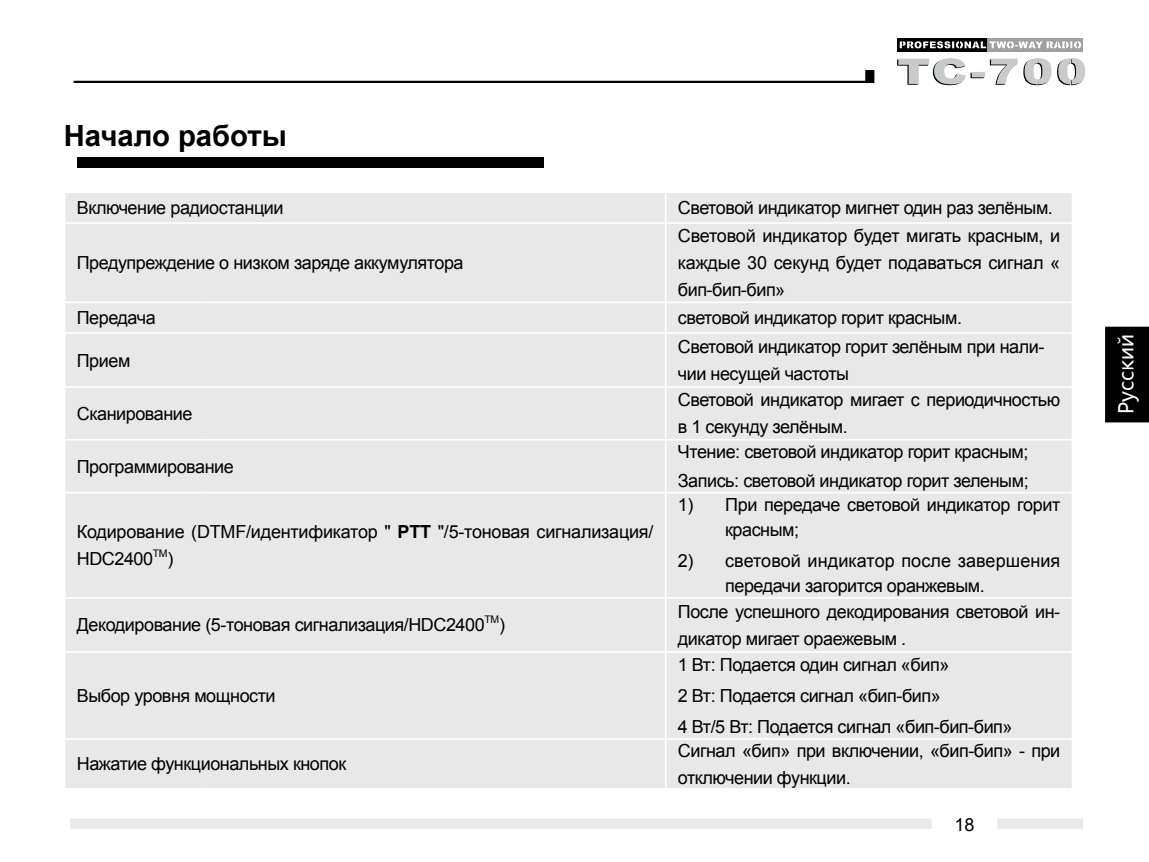
<style>
.page{position:relative;width:1149px;height:862px;background:#fff}
.page>*{position:absolute;margin:0;border:0;box-sizing:border-box;transform-origin:0 0}
.t1{font:700 29.25px "Arial";color:#000}
.t2{font:20.25px "Microsoft Ya Hei";color:#fff}
.t3{font:18px/27px "Arial";letter-spacing:-.025em;color:#000}
.t4{font:18px/24.8px "Arial";letter-spacing:-.005em;color:#000}
.t5{font:10.58px "Arial";color:#000}
.s1{font-weight:700}
</style>
<div class="page">
<hr style="left:74px;top:81px;width:798px;height:2px;background:#000">
<div style="left:866px;top:71px;width:7px;height:11px;background:#000"></div>
<div style="left:865px;top:70px;width:9px;height:13px;border:2px solid #000"></div>
<div style="left:71px;top:819px;width:1010px;height:8px;background:#e8e8e8"></div>
<div style="left:70px;top:818px;width:1012px;height:10px;border:2px solid #e8e8e8"></div>
<div style="left:77px;top:158px;width:466px;height:10px;background:#000"></div>
<svg style="left:897px;top:58px;width:187px;height:27px"></svg>
<div style="left:896px;top:38px;width:92px;height:14px;background:#000"></div>
<div style="left:987px;top:38px;width:95px;height:14px;background:#9fa0a0"></div>
<svg style="left:899px;top:41px;width:181px;height:7px"></svg>
<div style="left:1105px;top:326px;width:43px;height:96px;background:#000"></div>
<div style="left:932px;top:814px;width:63px;height:19px;background:#fff"></div>
<div style="left:65px;top:193px;width:1006px;height:594px;background:#e8e8e8"></div>
<hr style="left:664px;top:193px;width:2px;height:29px;background:#fff">
<svg style="left:1071px;top:193px;width:1px;height:29px"></svg>
<hr style="left:64px;top:222px;width:141px;height:2px;background:#fff">
<hr style="left:205px;top:222px;width:460px;height:2px;background:#fff">
<hr style="left:665px;top:222px;width:407px;height:2px;background:#fff">
<hr style="left:664px;top:224px;width:2px;height:77px;background:#fff">
<hr style="left:64px;top:301px;width:141px;height:2px;background:#fff">
<hr style="left:205px;top:301px;width:460px;height:2px;background:#fff">
<hr style="left:665px;top:301px;width:407px;height:2px;background:#fff">
<hr style="left:664px;top:303px;width:2px;height:29px;background:#fff">
<svg style="left:1071px;top:303px;width:1px;height:29px"></svg>
<hr style="left:64px;top:332px;width:141px;height:2px;background:#fff">
<hr style="left:205px;top:332px;width:460px;height:2px;background:#fff">
<hr style="left:665px;top:332px;width:407px;height:2px;background:#fff">
<hr style="left:664px;top:334px;width:2px;height:52px;background:#fff">
<hr style="left:64px;top:386px;width:141px;height:1px;background:#fff">
<hr style="left:205px;top:386px;width:460px;height:1px;background:#fff">
<hr style="left:665px;top:386px;width:407px;height:1px;background:#fff">
<hr style="left:664px;top:387px;width:2px;height:51px;background:#fff">
<hr style="left:64px;top:438px;width:141px;height:2px;background:#fff">
<hr style="left:205px;top:438px;width:460px;height:2px;background:#fff">
<hr style="left:665px;top:438px;width:407px;height:2px;background:#fff">
<hr style="left:664px;top:440px;width:2px;height:51px;background:#fff">
<hr style="left:64px;top:491px;width:141px;height:2px;background:#fff">
<hr style="left:205px;top:491px;width:460px;height:2px;background:#fff">
<hr style="left:665px;top:491px;width:407px;height:2px;background:#fff">
<hr style="left:664px;top:493px;width:2px;height:103px;background:#fff">
<hr style="left:64px;top:596px;width:141px;height:2px;background:#fff">
<hr style="left:205px;top:596px;width:460px;height:2px;background:#fff">
<hr style="left:665px;top:596px;width:407px;height:2px;background:#fff">
<hr style="left:664px;top:598px;width:2px;height:53px;background:#fff">
<hr style="left:64px;top:651px;width:141px;height:1px;background:#fff">
<hr style="left:205px;top:651px;width:460px;height:1px;background:#fff">
<hr style="left:665px;top:651px;width:407px;height:1px;background:#fff">
<hr style="left:664px;top:652px;width:2px;height:85px;background:#fff">
<hr style="left:64px;top:737px;width:141px;height:2px;background:#fff">
<hr style="left:205px;top:737px;width:460px;height:2px;background:#fff">
<hr style="left:665px;top:737px;width:407px;height:2px;background:#fff">
<hr style="left:664px;top:739px;width:2px;height:48px;background:#fff">
<h1 class="t1" style="left:64px;top:117px;width:224px">Начало работы</h1>
<p class="t3" style="left:77px;top:194px;width:208px">Включение радиостанции</p>
<p class="t3" style="left:677px;top:194px;width:376px">Световой индикатор мигнет один раз зелёным.</p>
<p class="t3" style="left:77px;top:249px;width:388px">Предупреждение о низком заряде аккумулятора</p>
<p class="t3" style="left:677px;top:222px;width:384px;text-align:justify">Световой индикатор будет мигать красным, и каждые 30 секунд будет подаваться сигнал « бип-бип-бип»</p>
<p class="t3" style="left:77px;top:304px;width:80px">Передача</p>
<p class="t3" style="left:677px;top:304px;width:286px">световой индикатор горит красным.</p>
<p class="t3" style="left:77px;top:347px;width:55px">Прием</p>
<p class="t3" style="left:677px;top:333px;width:368px">Световой индикатор горит зелёным при нали&shy;чии несущей частоты</p>
<p class="t3" style="left:77px;top:400px;width:117px">Сканирование</p>
<p class="t3" style="left:77px;top:453px;width:158px">Программирование</p>
<p class="t3" style="left:77px;top:518px;width:578px">Кодирование (DTMF/идентификатор " <span class="s1">PTT</span> "/5-тоновая сигнализация/<br>HDC2400</p>
<p class="t5" style="left:153px;top:545px;width:16px">TM</p>
<p class="t3" style="left:167px;top:545px;width:7px">)</p>
<p class="t3" style="left:77px;top:611px;width:409px">Декодирование (5-тоновая сигнализация/HDC2400</p>
<p class="t5" style="left:484px;top:611px;width:16px">TM</p>
<p class="t3" style="left:499px;top:611px;width:7px">)</p>
<p class="t3" style="left:77px;top:682px;width:200px">Выбор уровня мощности</p>
<p class="t3" style="left:77px;top:750px;width:271px">Нажатие функциональных кнопок</p>
<p class="t3" style="left:677px;top:386px;width:384px">Световой индикатор мигает с периодичностью в 1 секунду зелёным.</p>
<p class="t3" style="left:677px;top:437px;width:352px;line-height:29px">Чтение: световой индикатор горит красным;<br>Запись: световой индикатор горит зеленым;</p>
<p class="t3" style="left:725px;top:492px;width:336px;line-height:24.8px;text-indent:-47px">1) При передаче световой индикатор горит красным;</p>
<p class="t4" style="left:725px;top:548px;width:336px;text-indent:-47px">2) световой индикатор после завершения передачи загорится оранжевым.</p>
<p class="t3" style="left:677px;top:598px;width:384px">После успешного декодирования световой ин&shy;дикатор мигает ораежевым .</p>
<p class="t3" style="left:677px;top:648px;width:336px;line-height:31.3px">1 Вт: Подается один сигнал «бип»<br>2 Вт: Подается сигнал «бип-бип»<br>4 Вт/5 Вт: Подается сигнал «бип-бип-бип»</p>
<p class="t3" style="left:677px;top:736px;width:384px">Сигнал «бип» при включении, «бип-бип» - при отключении функции.</p>
<p class="t3" style="left:954px;top:812px;width:22px">18</p>
<p class="t2" style="left:1112px;top:414px;width:82px;rotate:-90deg">Pусский</p>
</div>
